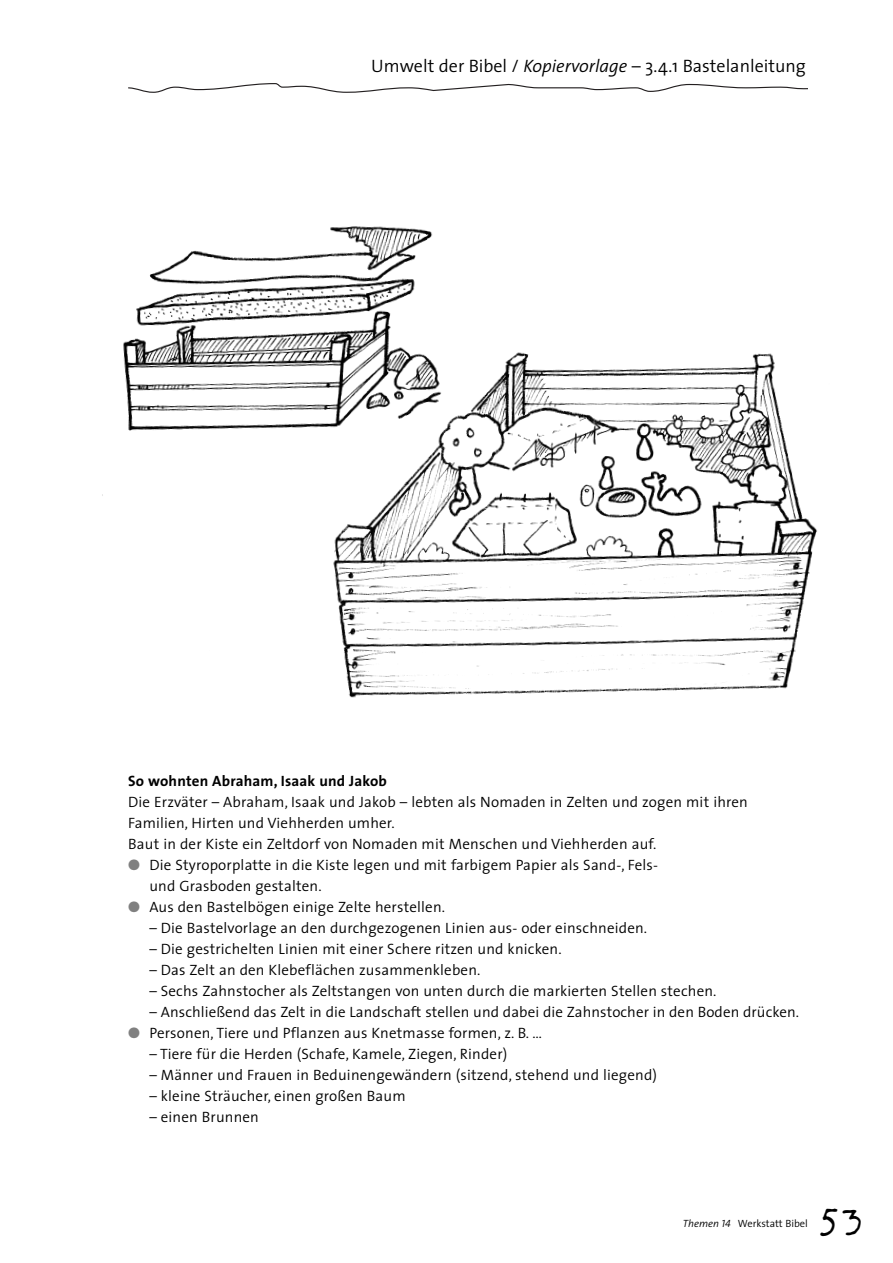
<style>
.page{position:relative;width:893px;height:1263px;background:#fff}
.page>*{position:absolute;margin:0;border:0;box-sizing:border-box;transform-origin:0 0}
.t1{font:36px "Providence";color:#000}
.t2{font:300 18px "The Sans";color:#000}
.t3{font:300 15px/21px "The Sans";letter-spacing:.01em;color:#000}
.t4{font:700 15px "The Sans";letter-spacing:.01em;color:#000}
.t5{font:300 10.5px "The Sans";color:#000}
.s1{font-style:italic}
.s2{color:#808080}
.s3{font-family:"The Sans Semi Light Caps";font-weight:400;font-style:italic}
</style>
<div class="page">
<img style="left:102px;top:226px;width:715px;height:472px">
<svg style="left:128px;top:83px;width:679px;height:10px"></svg>
<p class="t2" style="left:371px;top:59px;width:436px">Umwelt der Bibel / <span class="s1">Kopiervorlage –</span> 3.4.1 Bastelanleitung</p>
<p class="t4" style="left:128px;top:775px;width:260px">So wohnten Abraham, Isaak und Jakob</p>
<p class="t3" style="left:128px;top:793px;width:621px">Die Erzväter – Abraham, Isaak und Jakob – lebten als Nomaden in Zelten und zogen mit ihren<br>Familien, Hirten und Viehherden umher.<br>Baut in der Kiste ein Zeltdorf von Nomaden mit Menschen und Viehherden auf.</p>
<p class="t3" style="left:149px;top:856px;width:510px;text-indent:-21px"><span class="s2">●</span> Die Styroporplatte in die Kiste legen und mit farbigem Papier als Sand-, Fels&shy;und Grasboden gestalten.</p>
<p class="t3" style="left:128px;top:898px;width:318px"><span class="s2">●</span> Aus den Bastelbögen einige Zelte herstellen.</p>
<p class="t3" style="left:149px;top:919px;width:499px">– Die Bastelvorlage an den durchgezogenen Linien aus- oder einschneiden.</p>
<p class="t3" style="left:149px;top:940px;width:414px">– Die gestrichelten Linien mit einer Schere ritzen und knicken.</p>
<p class="t3" style="left:149px;top:961px;width:332px">– Das Zelt an den Klebeflächen zusammenkleben.</p>
<p class="t3" style="left:149px;top:982px;width:568px">– Sechs Zahnstocher als Zeltstangen von unten durch die markierten Stellen stechen.</p>
<p class="t3" style="left:149px;top:1003px;width:651px">– Anschließend das Zelt in die Landschaft stellen und dabei die Zahnstocher in den Boden drücken.</p>
<p class="t3" style="left:128px;top:1024px;width:415px"><span class="s2">●</span> Personen, Tiere und Pflanzen aus Knetmasse formen, z. B. …</p>
<p class="t3" style="left:149px;top:1045px;width:359px">– Tiere für die Herden (Schafe, Kamele, Ziegen, Rinder)</p>
<p class="t3" style="left:149px;top:1066px;width:509px">– Männer und Frauen in Beduinengewändern (sitzend, stehend und liegend)</p>
<p class="t3" style="left:149px;top:1087px;width:258px">– kleine Sträucher, einen großen Baum</p>
<p class="t3" style="left:149px;top:1108px;width:111px">– einen Brunnen</p>
<p class="t5" style="left:682px;top:1219px;width:127px"><span class="s1">Themen</span> <span class="s3">14</span> Werkstatt Bibel</p>
<h1 class="t1" style="left:819px;top:1200px;width:45px">53</h1>
</div>
